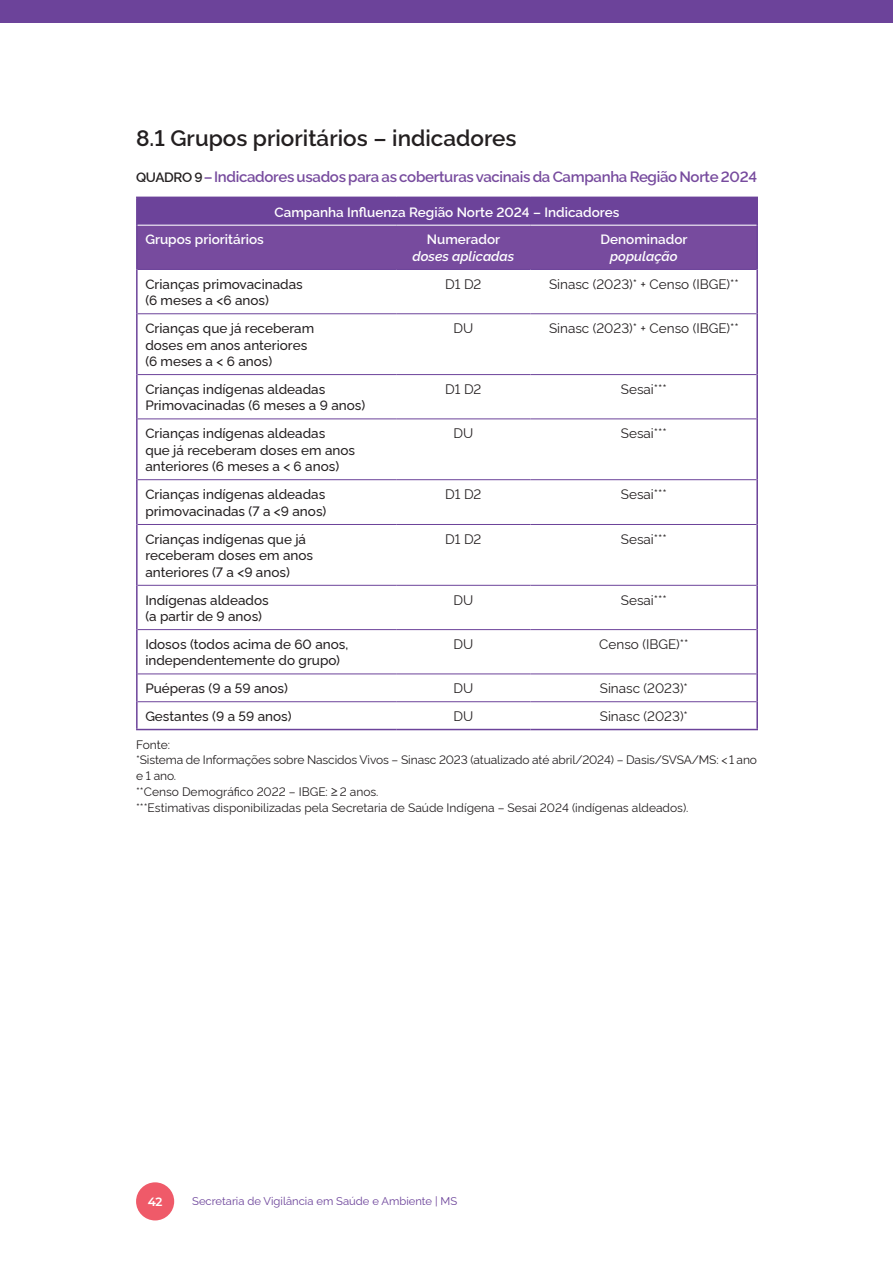
<style>
.page{position:relative;width:893px;height:1263px;background:#fff}
.page>*{position:absolute;margin:0;border:0;box-sizing:border-box;transform-origin:0 0}
.t1{font:600 22.5px "Rawline";color:#231f20}
.t2{font:600 15px "Rawline";letter-spacing:-.02em;color:#774b9e}
.t3{font:500 13.5px/16.5px "Rawline";color:#231f20}
.t4{font:13.5px "Rawline";color:#231f20}
.t5{font:600 13.5px "Rawline";color:#fff}
.t6{font:italic 600 13.5px "Rawline";color:#fff}
.t7{font:12px/15.8px "Rawline";color:#231f20}
.t8{font:600 12px "Montserrat";color:#fff}
.t9{font:11.25px "Raleway";color:#6c439a}
.s1{font-size:13.5px;color:#231f20}
.s2{font-family:"Trivia Sans"}
</style>
<div class="page">
<div style="left:136px;top:1182px;width:38px;height:38px;background:#ef5a69;border-radius:50%"></div>
<div style="left:0;top:0;width:893px;height:22px;background:#6c439a"></div>
<div style="left:137px;top:197px;width:620px;height:28px;background:#6c439a"></div>
<div style="left:138px;top:226px;width:618px;height:43px;background:#774b9e"></div>
<hr style="left:138px;top:269px;width:258px;height:1px;background:#6c439a">
<hr style="left:396px;top:269px;width:134px;height:1px;background:#6c439a">
<hr style="left:530px;top:269px;width:226px;height:1px;background:#6c439a">
<hr style="left:138px;top:313px;width:258px;height:1px;background:#6c439a">
<hr style="left:396px;top:313px;width:134px;height:1px;background:#6c439a">
<hr style="left:530px;top:313px;width:226px;height:1px;background:#6c439a">
<hr style="left:138px;top:374px;width:258px;height:1px;background:#6c439a">
<hr style="left:396px;top:374px;width:134px;height:1px;background:#6c439a">
<hr style="left:530px;top:374px;width:226px;height:1px;background:#6c439a">
<hr style="left:138px;top:418px;width:258px;height:1px;background:#6c439a">
<hr style="left:396px;top:418px;width:134px;height:1px;background:#6c439a">
<hr style="left:530px;top:418px;width:226px;height:1px;background:#6c439a">
<hr style="left:138px;top:479px;width:258px;height:1px;background:#6c439a">
<hr style="left:396px;top:479px;width:134px;height:1px;background:#6c439a">
<hr style="left:530px;top:479px;width:226px;height:1px;background:#6c439a">
<hr style="left:138px;top:524px;width:258px;height:1px;background:#6c439a">
<hr style="left:396px;top:524px;width:134px;height:1px;background:#6c439a">
<hr style="left:530px;top:524px;width:226px;height:1px;background:#6c439a">
<hr style="left:138px;top:585px;width:258px;height:1px;background:#6c439a">
<hr style="left:396px;top:585px;width:134px;height:1px;background:#6c439a">
<hr style="left:530px;top:585px;width:226px;height:1px;background:#6c439a">
<hr style="left:138px;top:629px;width:258px;height:1px;background:#6c439a">
<hr style="left:396px;top:629px;width:134px;height:1px;background:#6c439a">
<hr style="left:530px;top:629px;width:226px;height:1px;background:#6c439a">
<hr style="left:138px;top:673px;width:258px;height:1px;background:#6c439a">
<hr style="left:396px;top:673px;width:134px;height:1px;background:#6c439a">
<hr style="left:530px;top:673px;width:226px;height:1px;background:#6c439a">
<hr style="left:138px;top:701px;width:258px;height:1px;background:#6c439a">
<hr style="left:396px;top:701px;width:134px;height:1px;background:#6c439a">
<hr style="left:530px;top:701px;width:226px;height:1px;background:#6c439a">
<hr style="left:136px;top:197px;width:260px;height:1px;background:#6c439a">
<hr style="left:136px;top:198px;width:2px;height:27px;background:#6c439a">
<hr style="left:530px;top:197px;width:228px;height:1px;background:#6c439a">
<hr style="left:756px;top:198px;width:2px;height:27px;background:#6c439a">
<hr style="left:136px;top:225px;width:2px;height:44px;background:#6c439a">
<hr style="left:756px;top:225px;width:2px;height:44px;background:#6c439a">
<hr style="left:136px;top:269px;width:2px;height:45px;background:#6c439a">
<hr style="left:756px;top:269px;width:2px;height:45px;background:#6c439a">
<hr style="left:136px;top:314px;width:2px;height:61px;background:#6c439a">
<hr style="left:756px;top:314px;width:2px;height:61px;background:#6c439a">
<hr style="left:136px;top:375px;width:2px;height:44px;background:#6c439a">
<hr style="left:756px;top:375px;width:2px;height:44px;background:#6c439a">
<hr style="left:136px;top:419px;width:2px;height:61px;background:#6c439a">
<hr style="left:756px;top:419px;width:2px;height:61px;background:#6c439a">
<hr style="left:136px;top:480px;width:2px;height:44px;background:#6c439a">
<hr style="left:756px;top:480px;width:2px;height:44px;background:#6c439a">
<hr style="left:136px;top:524px;width:2px;height:61px;background:#6c439a">
<hr style="left:756px;top:524px;width:2px;height:61px;background:#6c439a">
<hr style="left:136px;top:585px;width:2px;height:45px;background:#6c439a">
<hr style="left:756px;top:585px;width:2px;height:45px;background:#6c439a">
<hr style="left:136px;top:630px;width:2px;height:44px;background:#6c439a">
<hr style="left:756px;top:630px;width:2px;height:44px;background:#6c439a">
<hr style="left:136px;top:674px;width:2px;height:28px;background:#6c439a">
<hr style="left:756px;top:674px;width:2px;height:28px;background:#6c439a">
<hr style="left:136px;top:702px;width:2px;height:27px;background:#6c439a">
<hr style="left:756px;top:702px;width:2px;height:27px;background:#6c439a">
<hr style="left:136px;top:729px;width:260px;height:1px;background:#6c439a">
<hr style="left:396px;top:729px;width:134px;height:1px;background:#6c439a">
<hr style="left:530px;top:729px;width:228px;height:1px;background:#6c439a">
<h1 class="t1" style="left:136px;top:120px;width:382px">8.1 Grupos prioritários – indicadores</h1>
<p class="t2" style="left:136px;top:165px;width:622px"><span class="s1">QUADRO 9</span> – Indicadores usados para as coberturas vacinais da Campanha Região Norte 2024</p>
<p class="t5" style="left:275px;top:201px;width:346px">Campanha Influenza Região Norte 2024 – Indicadores</p>
<p class="t5" style="left:145px;top:229px;width:120px">Grupos prioritários</p>
<p class="t5" style="left:427px;top:229px;width:75px">Numerador</p>
<p class="t6" style="left:412px;top:246px;width:103px">doses aplicadas</p>
<p class="t5" style="left:600px;top:229px;width:89px">Denominador</p>
<p class="t6" style="left:610px;top:246px;width:69px">população</p>
<p class="t3" style="left:145px;top:274px;width:159px">Crianças primovacinadas (6 meses a &lt;6 anos)</p>
<p class="t4" style="left:445px;top:273px;width:38px">D1 D2</p>
<p class="t4" style="left:549px;top:273px;width:191px">Sinasc (2023)* + Censo (IBGE)**</p>
<p class="t3" style="left:145px;top:319px;width:170px">Crianças que já receberam doses em anos anteriores (6 meses a &lt; 6 anos)</p>
<p class="t4" style="left:453px;top:318px;width:21px">DU</p>
<p class="t4" style="left:549px;top:318px;width:191px">Sinasc (2023)* + Censo (IBGE)**</p>
<p class="t3" style="left:145px;top:379px;width:221px">Crianças indígenas aldeadas<br>Primovacinadas (6 meses a 9 anos)</p>
<p class="t4" style="left:445px;top:378px;width:38px">D1 D2</p>
<p class="t4" style="left:621px;top:378px;width:47px">Sesai***</p>
<p class="t3" style="left:145px;top:424px;width:211px">Crianças indígenas aldeadas<br>que já receberam doses em anos anteriores (6 meses a &lt; 6 anos)</p>
<p class="t4" style="left:453px;top:423px;width:21px">DU</p>
<p class="t4" style="left:621px;top:423px;width:47px">Sesai***</p>
<p class="t3" style="left:145px;top:485px;width:183px">Crianças indígenas aldeadas primovacinadas (7 a &lt;9 anos)</p>
<p class="t4" style="left:445px;top:484px;width:38px">D1 D2</p>
<p class="t4" style="left:621px;top:484px;width:47px">Sesai***</p>
<p class="t3" style="left:145px;top:529px;width:169px">Crianças indígenas que já receberam doses em anos anteriores (7 a &lt;9 anos)</p>
<p class="t4" style="left:445px;top:528px;width:38px">D1 D2</p>
<p class="t4" style="left:621px;top:528px;width:47px">Sesai***</p>
<p class="t3" style="left:145px;top:590px;width:125px">Indígenas aldeados (a partir de 9 anos)</p>
<p class="t4" style="left:453px;top:589px;width:21px">DU</p>
<p class="t4" style="left:621px;top:589px;width:47px">Sesai***</p>
<p class="t3" style="left:145px;top:634px;width:204px">Idosos (todos acima de 60 anos, independentemente do grupo)</p>
<p class="t4" style="left:453px;top:633px;width:21px">DU</p>
<p class="t4" style="left:599px;top:633px;width:91px">Censo (IBGE)**</p>
<p class="t3" style="left:145px;top:679px;width:144px">Puéperas (9 a 59 anos)</p>
<p class="t4" style="left:453px;top:678px;width:21px">DU</p>
<p class="t4" style="left:600px;top:678px;width:90px">Sinasc (2023)*</p>
<p class="t3" style="left:145px;top:707px;width:148px">Gestantes (9 a 59 anos)</p>
<p class="t4" style="left:453px;top:706px;width:21px">DU</p>
<p class="t4" style="left:600px;top:706px;width:90px">Sinasc (2023)*</p>
<p class="t7" style="left:136px;top:735px;width:622px">Fonte:<br>*Sistema de Informações sobre Nascidos Vivos – Sinasc 2023 (atualizado até abril/2024) – Dasis/SVSA/MS: &lt; 1 ano e 1 ano.<br>**Censo Demográfico 2022 – IBGE: <span class="s2">≥</span> 2 anos.<br>***Estimativas disponibilizadas pela Secretaria de Saúde Indígena – Sesai 2024 (indígenas aldeados).</p>
<p class="t8" style="left:148px;top:1193px;width:16px">42</p>
<p class="t9" style="left:192px;top:1192px;width:266px">Secretaria de Vigilância em Saúde e Ambiente | MS</p>
</div>
